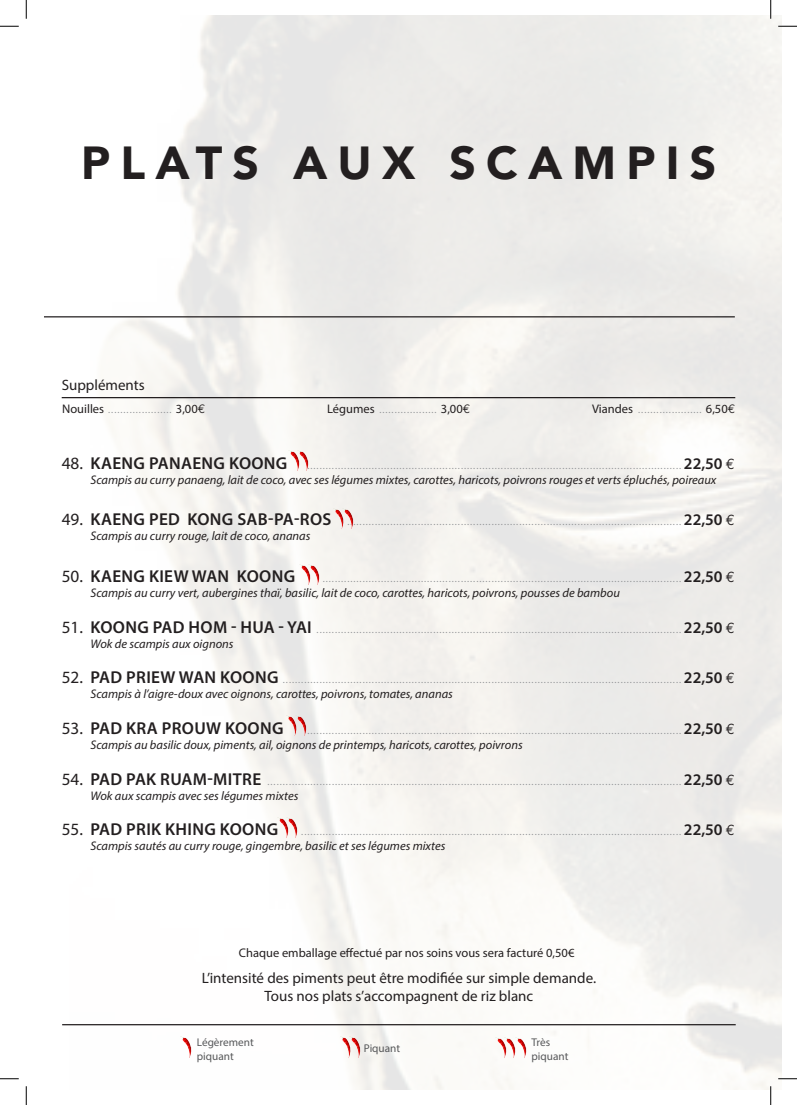
<style>
.page{position:relative;width:797px;height:1105px;background:#fff}
.page>*{position:absolute;margin:0;border:0;box-sizing:border-box;transform-origin:0 0}
.t1{font:900 46.25px "Avenir";letter-spacing:.22em;color:#231f20}
.t2{font:600 17.25px "Myriad Pro";letter-spacing:.02em;color:#231f20}
.t3{font:15px/18px "Myriad Pro";color:#231f20;text-align:center}
.t4{font:italic 12.5px "Myriad Pro";color:#231f20}
.t5{font:12.5px "Myriad Pro";color:#231f20}
.t6{font:11.25px/13.5px "Myriad Pro";color:#57585a}
.t7{font:10px "Myriad Pro";color:#939598}
.s1{font-size:12.5px;color:#231f20}
.s2{font-family:"Euro Mono";font-size:12.5px;color:#231f20}
.s3{font-size:17.25px;color:#231f20}
.s4{font-weight:600;font-size:17.25px;color:#231f20}
.s5{font-weight:600;font-size:16.25px;color:#231f20}
.s6{font-family:"Euro Mono";font-size:15px;color:#231f20}
.s7{font-weight:400}
</style>
<div class="page">
<img style="left:70px;top:16px;width:711px;height:1073px">
<hr style="left:44px;top:316px;width:690px;height:1px;background:#231f20">
<hr style="left:62px;top:1024px;width:673px;height:1px;background:#231f20">
<hr style="left:62px;top:397px;width:673px;height:1px;background:#231f20">
<img style="left:494px;top:1038px;width:9px;height:21px">
<img style="left:503px;top:1038px;width:11px;height:21px">
<img style="left:514px;top:1038px;width:13px;height:21px">
<img style="left:339px;top:1037px;width:9px;height:21px">
<img style="left:348px;top:1037px;width:13px;height:21px">
<img style="left:179px;top:1037px;width:13px;height:21px">
<img style="left:287px;top:450px;width:9px;height:21px">
<img style="left:296px;top:450px;width:13px;height:21px">
<img style="left:332px;top:509px;width:9px;height:21px">
<img style="left:341px;top:509px;width:13px;height:21px">
<img style="left:298px;top:564px;width:9px;height:21px">
<img style="left:307px;top:564px;width:13px;height:21px">
<img style="left:285px;top:716px;width:9px;height:21px">
<img style="left:294px;top:716px;width:13px;height:21px">
<img style="left:276px;top:817px;width:9px;height:21px">
<img style="left:285px;top:817px;width:13px;height:21px">
<svg style="left:0;top:25px;width:19px;height:2px"></svg>
<svg style="left:778px;top:25px;width:19px;height:2px"></svg>
<svg style="left:0;top:1078px;width:19px;height:1px"></svg>
<svg style="left:778px;top:1078px;width:19px;height:1px"></svg>
<svg style="left:25px;top:0;width:2px;height:19px"></svg>
<svg style="left:25px;top:1086px;width:2px;height:19px"></svg>
<svg style="left:770px;top:0;width:1px;height:19px"></svg>
<svg style="left:770px;top:1086px;width:1px;height:19px"></svg>
<h1 class="t1" style="left:81px;top:133px;width:636px">PLATS AUX SCAMPIS</h1>
<h3 class="t3" style="left:62px;top:376px;width:84px">Suppléments</h3>
<p class="t7" style="left:62px;top:403px;width:145px"><span class="s1">Nouilles</span> ..................... <span class="s1">3,00</span><span class="s2">€</span></p>
<p class="t7" style="left:327px;top:403px;width:145px"><span class="s1">Légumes</span> ................... <span class="s1">3,00</span><span class="s2">€</span></p>
<p class="t7" style="left:592px;top:403px;width:145px"><span class="s1">Viandes</span> ..................... <span class="s1">6,50</span><span class="s2">€</span></p>
<p class="t7" style="left:62px;top:460px;width:674px"><span class="s3">48.</span> <span class="s4">KAENG PANAENG KOONG</span> .......................................................................................................................... <span class="s5">22,50</span> <span class="s6">€</span></p>
<p class="t4" style="left:90px;top:472px;width:627px">Scampis au curry panaeng, lait de coco, avec ses légumes mixtes, carottes, haricots, poivrons rouges et verts épluchés, poireaux</p>
<p class="t7" style="left:62px;top:516px;width:674px"><span class="s3">49.</span> <span class="s4">KAENG PED KONG SAB-PA-ROS</span> ............................................................................................................. <span class="s5">22,50</span> <span class="s6">€</span></p>
<p class="t4" style="left:90px;top:528px;width:221px">Scampis au curry rouge, lait de coco, ananas</p>
<h2 class="t2" style="left:62px;top:565px;width:235px"><span class="s7">50.</span> KAENG KIEW WAN KOONG</h2>
<p class="t7" style="left:323px;top:572px;width:413px">..................................................................................................................... <span class="s5">22,50</span> <span class="s6">€</span></p>
<p class="t4" style="left:90px;top:585px;width:531px">Scampis au curry vert, aubergines thaï, basilic, lait de coco, carottes, haricots, poivrons, pousses de bambou</p>
<p class="t7" style="left:62px;top:623px;width:674px"><span class="s3">51.</span> <span class="s4">KOONG PAD HOM - HUA - YAI</span> ....................................................................................................................... <span class="s5">22,50</span> <span class="s6">€</span></p>
<p class="t4" style="left:90px;top:636px;width:145px">Wok de scampis aux oignons</p>
<p class="t7" style="left:62px;top:674px;width:674px"><span class="s3">52.</span> <span class="s4">PAD PRIEW WAN KOONG</span> .................................................................................................................................. <span class="s5">22,50</span> <span class="s6">€</span></p>
<p class="t4" style="left:90px;top:686px;width:364px">Scampis à l’aigre-doux avec oignons, carottes, poivrons, tomates, ananas</p>
<h2 class="t2" style="left:62px;top:717px;width:223px"><span class="s7">53.</span> PAD KRA PROUW KOONG</h2>
<p class="t7" style="left:307px;top:724px;width:429px">.......................................................................................................................... <span class="s5">22,50</span> <span class="s6">€</span></p>
<p class="t4" style="left:90px;top:737px;width:433px">Scampis au basilic doux, piments, ail, oignons de printemps, haricots, carottes, poivrons</p>
<p class="t7" style="left:62px;top:775px;width:674px"><span class="s3">54.</span> <span class="s4">PAD PAK RUAM-MITRE</span> ....................................................................................................................................... <span class="s5">22,50</span> <span class="s6">€</span></p>
<p class="t4" style="left:90px;top:788px;width:209px">Wok aux scampis avec ses légumes mixtes</p>
<h2 class="t2" style="left:62px;top:818px;width:218px"><span class="s7">55.</span> PAD PRIK KHING KOONG</h2>
<p class="t7" style="left:301px;top:826px;width:435px">............................................................................................................................ <span class="s5">22,50</span> <span class="s6">€</span></p>
<p class="t4" style="left:90px;top:838px;width:356px">Scampis sautés au curry rouge, gingembre, basilic et ses légumes mixtes</p>
<p class="t5" style="left:239px;top:945px;width:337px">Chaque emballage effectué par nos soins vous sera facturé 0,50€</p>
<h3 class="t3" style="left:202px;top:968px;width:396px">L’intensité des piments peut être modifiée sur simple demande.<br>Tous nos plats s’accompagnent de riz blanc</h3>
<p class="t6" style="left:197px;top:1035px;width:58px">Légèrement piquant</p>
<p class="t6" style="left:531px;top:1035px;width:38px">Très piquant</p>
<p class="t6" style="left:364px;top:1041px;width:38px">Piquant</p>
</div>
